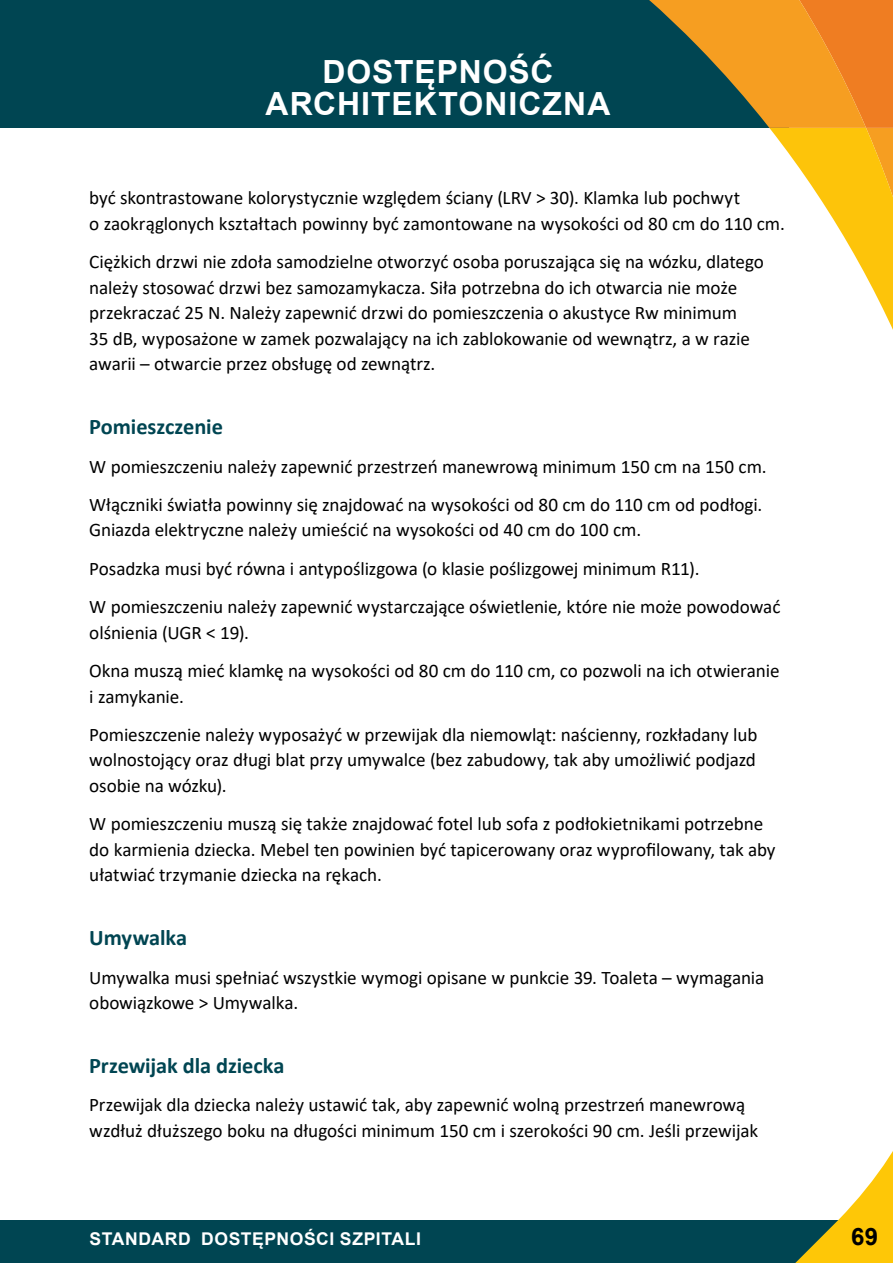
<style>
.page{position:relative;width:893px;height:1263px;background:#fff}
.page>*{position:absolute;margin:0;border:0;box-sizing:border-box;transform-origin:0 0}
.t1{font:700 31.95px/32px "Arial";letter-spacing:.03em;color:#fff;text-align:center}
.t2{font:700 24px "Arial";color:#000}
._2_gradacja{font:700 22.35px "Calibri";letter-spacing:-.005em;color:#004552}
.podstawowy{font:19.2px/25.5px "Calibri";letter-spacing:-.005em;color:#000}
.t3{font:700 17.55px "Arial";letter-spacing:.035em;color:#fff}
</style>
<div class="page">
<div style="left:1px;top:0;width:788px;height:128px;background:#004552"></div>
<div style="left:1px;top:1220px;width:892px;height:43px;background:#004552"></div>
<svg style="left:795px;top:1151px;width:98px;height:112px"></svg>
<svg style="left:649px;top:0;width:244px;height:330px"></svg>
<h1 class="t1" style="left:265px;top:56px;width:346px">DOSTĘPNOŚĆ<br>ARCHITEKTONICZNA</h1>
<p class="podstawowy" style="left:89px;top:185px;width:697px">być skontrastowane kolorystycznie względem ściany (LRV &gt; 30). Klamka lub pochwyt<br>o zaokrąglonych kształtach powinny być zamontowane na wysokości od 80 cm do 110 cm.</p>
<p class="podstawowy" style="left:89px;top:249px;width:676px">Ciężkich drzwi nie zdoła samodzielne otworzyć osoba poruszająca się na wózku, dlatego należy stosować drzwi bez samozamykacza. Siła potrzebna do ich otwarcia nie może przekraczać 25 N. Należy zapewnić drzwi do pomieszczenia o akustyce Rw minimum<br>35 dB, wyposażone w zamek pozwalający na ich zablokowanie od wewnątrz, a w razie awarii – otwarcie przez obsługę od zewnątrz.</p>
<p class="_2_gradacja" style="left:89px;top:411px;width:135px">Pomieszczenie</p>
<p class="podstawowy" style="left:89px;top:453px;width:679px">W pomieszczeniu należy zapewnić przestrzeń manewrową minimum 150 cm na 150 cm.</p>
<p class="podstawowy" style="left:89px;top:491px;width:675px">Włączniki światła powinny się znajdować na wysokości od 80 cm do 110 cm od podłogi.<br>Gniazda elektryczne należy umieścić na wysokości od 40 cm do 100 cm.</p>
<p class="podstawowy" style="left:89px;top:555px;width:612px">Posadzka musi być równa i antypoślizgowa (o klasie poślizgowej minimum R11).</p>
<p class="podstawowy" style="left:89px;top:593px;width:693px">W pomieszczeniu należy zapewnić wystarczające oświetlenie, które nie może powodować olśnienia (UGR &lt; 19).</p>
<p class="podstawowy" style="left:89px;top:657px;width:692px">Okna muszą mieć klamkę na wysokości od 80 cm do 110 cm, co pozwoli na ich otwieranie i zamykanie.</p>
<p class="podstawowy" style="left:89px;top:721px;width:670px;text-align:justify">Pomieszczenie należy wyposażyć w przewijak dla niemowląt: naścienny, rozkładany lub wolnostojący oraz długi blat przy umywalce (bez zabudowy, tak aby umożliwić podjazd osobie na wózku).</p>
<p class="podstawowy" style="left:89px;top:811px;width:688px">W pomieszczeniu muszą się także znajdować fotel lub sofa z podłokietnikami potrzebne do karmienia dziecka. Mebel ten powinien być tapicerowany oraz wyprofilowany, tak aby ułatwiać trzymanie dziecka na rękach.</p>
<p class="_2_gradacja" style="left:89px;top:922px;width:99px">Umywalka</p>
<p class="podstawowy" style="left:89px;top:964px;width:676px">Umywalka musi spełniać wszystkie wymogi opisane w punkcie 39. Toaleta – wymagania obowiązkowe &gt; Umywalka.</p>
<p class="_2_gradacja" style="left:89px;top:1050px;width:197px">Przewijak dla dziecka</p>
<p class="podstawowy" style="left:89px;top:1092px;width:670px">Przewijak dla dziecka należy ustawić tak, aby zapewnić wolną przestrzeń manewrową wzdłuż dłuższego boku na długości minimum 150 cm i szerokości 90 cm. Jeśli przewijak</p>
<p class="t3" style="left:90px;top:1226px;width:333px">STANDARD DOSTĘPNOŚCI SZPITALI</p>
<p class="t2" style="left:851px;top:1219px;width:28px">69</p>
</div>
